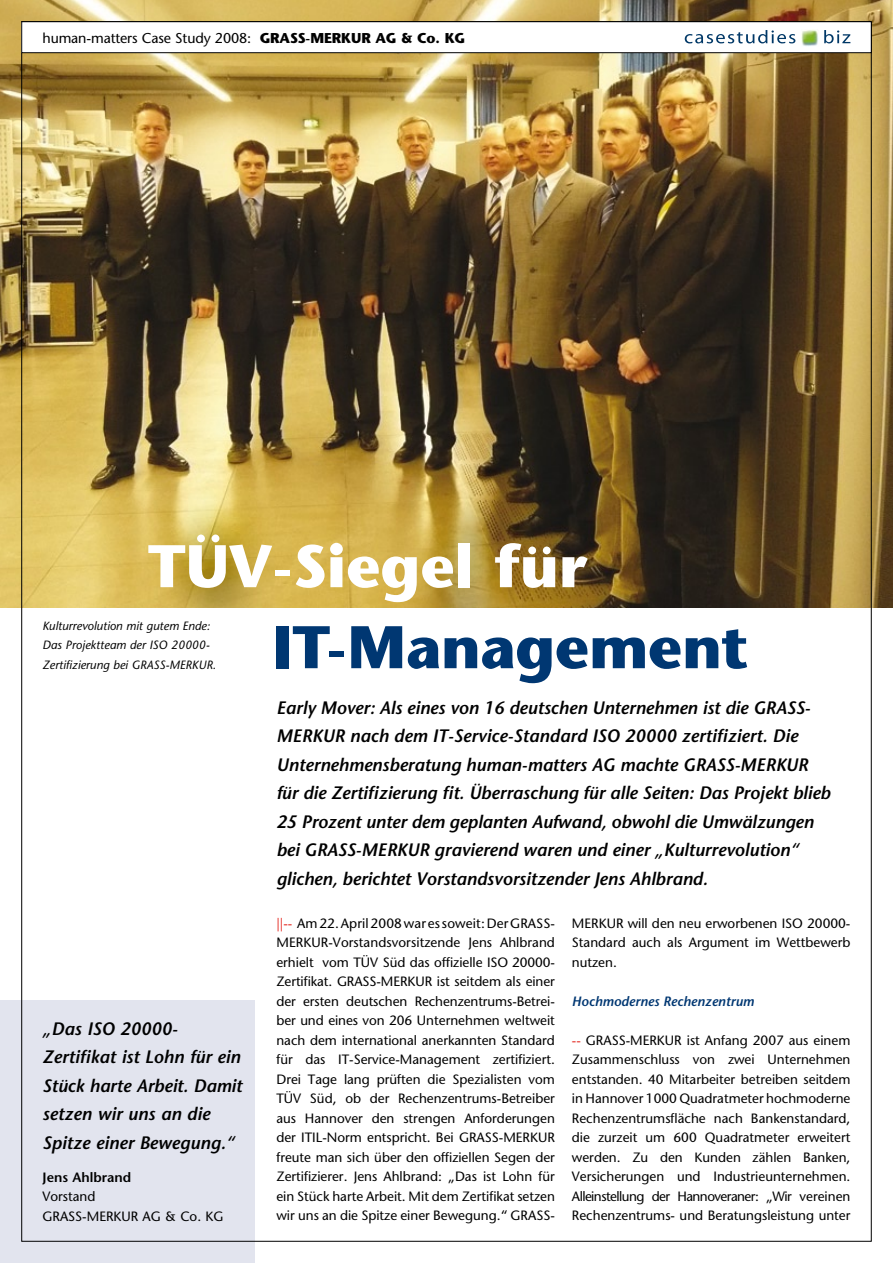
<style>
.page{position:relative;width:893px;height:1263px;background:#fff}
.page>*{position:absolute;margin:0;border:0;box-sizing:border-box;transform-origin:0 0}
.t1{font:700 60px "Stone Sans";letter-spacing:-.005em;color:#003772}
.t2{font:700 60px "Stone Sans";color:#fff}
.t3{font:italic 600 18px/28.5px "Stone Sans";letter-spacing:-.005em;color:#000}
.t4{font:14.25px "Stone Sans";letter-spacing:-.01em;color:#000}
.t5{font:13.5px/19.5px "Stone Sans";color:#000;text-align:justify}
.t6{font:italic 600 13.5px "Stone Sans";color:#003772}
.t7{font:600 13.5px "Stone Sans";color:#000}
.t8{font:italic 12px/19.5px "Stone Sans";color:#000}
.s1{font-weight:700}
.s2{color:#e4312a}
</style>
<div class="page">
<img style="left:0;top:0;width:893px;height:607px">
<div style="left:0;top:1000px;width:255px;height:263px;background:#e2e4ee"></div>
<div style="left:22px;top:22px;width:849px;height:31px;background:#fff"></div>
<div style="left:21px;top:21px;width:851px;height:32px;border:1px solid #000"></div>
<svg style="left:685px;top:30px;width:110px;height:13px"></svg>
<svg style="left:824px;top:30px;width:26px;height:13px"></svg>
<img style="left:802px;top:29px;width:16px;height:17px">
<p class="t4" style="left:43px;top:29px;width:424px">human-matters Case Study 2008: <span class="s1">GRASS-MERKUR AG &amp; Co. KG</span></p>
<h1 class="t2" style="left:148px;top:530px;width:440px">TÜV-Siegel für</h1>
<h1 class="t1" style="left:273px;top:611px;width:478px">IT-Manage-ment</h1>
<p class="t8" style="left:43px;top:616px;width:175px">Kulturrevolution mit gutem Ende:<br>Das Projektteam der ISO 20000-<br>Zertifizierung bei GRASS-MERKUR.</p>
<h2 class="t3" style="left:43px;top:1014px;width:201px">„Das ISO 20000-<br>Zerti-fikat ist Lohn für ein<br>Stück harte Arbeit. Damit setzen wir uns an die<br>Spitze einer Bewegung.“</h2>
<p class="t7" style="left:43px;top:1169px;width:90px">Jens Ahlbrand</p>
<p class="t5" style="left:43px;top:1187px;width:182px">Vorstand<br>GRASS-MERKUR AG &amp; Co. KG</p>
<p class="t3" style="left:276px;top:693px;width:556px">Early Mover: Als eines von 16 deutschen Unternehmen ist die GRASS-MERKUR nach dem IT-Service-Standard ISO 20000 zertifiziert. Die Unter-nehmensberatung human-matters AG machte GRASS-MERKUR für die Zertifizierung fit. Überraschung für alle Seiten: Das Projekt blieb 25 Pro-zent unter dem geplanten Aufwand, obwohl die Umwälzungen bei GRASS-MERKUR gravierend waren und einer „Kulturrevolution“ glichen, berichtet Vorstandsvorsitzender Jens Ahlbrand.</p>
<p class="t5" style="left:276px;top:913px;width:280px"><span class="s2">||--</span> Am 22. April 2008 war es soweit: Der GRASS-MERKUR-Vorstandsvorsitzende Jens Ahl- brand erhielt vom TÜV Süd das offizielle ISO 20000- Zertifikat. GRASS-MERKUR ist seit---dem als einer der ersten deutschen Rechenzentrums-Betrei&shy;ber und eines von 206 Unternehmen weltweit nach dem international anerkannten Standard für das IT-Service-Management zertifiziert.<br>Drei Tage lang prüften die Spezialisten vom TÜV Süd, ob der Rechenzentrums-Betreiber aus Hannover den strengen Anforderungen der ITIL-Norm entspricht. Bei GRASS-MERKUR freute man sich über den offiziellen Segen der Zertifizierer. Jens Ahlbrand: „Das ist Lohn für ein Stück harte Arbeit. Mit dem Zertifikat setzen wir uns an die Spitze einer Bewegung.“ GRASS-</p>
<p class="t5" style="left:572px;top:913px;width:280px">MERKUR will den neu erworbenen ISO 20000- Standard auch als Argument im Wettbewerb nutzen.</p>
<p class="t6" style="left:572px;top:993px;width:184px">Hochmodernes Rechenzentrum</p>
<p class="t5" style="left:572px;top:1030px;width:280px"><span class="s2">--</span> GRASS-MERKUR ist Anfang 2007 aus einem Zusammenschluss von zwei Unternehmen entstanden. 40 Mitarbeiter betreiben seitdem in Hannover 1000 Quadratmeter hochmoderne Rechenzentrumsfläche nach Bankenstandard, die zurzeit um 600 Quadratmeter erweitert werden. Zu den Kunden zählen Banken, Versicherungen und Industrieunternehmen.<br>Alleinstellung der Hannoveraner: „Wir vereinen Rechenzentrums- und Beratungs-leistung unter</p>
</div>
